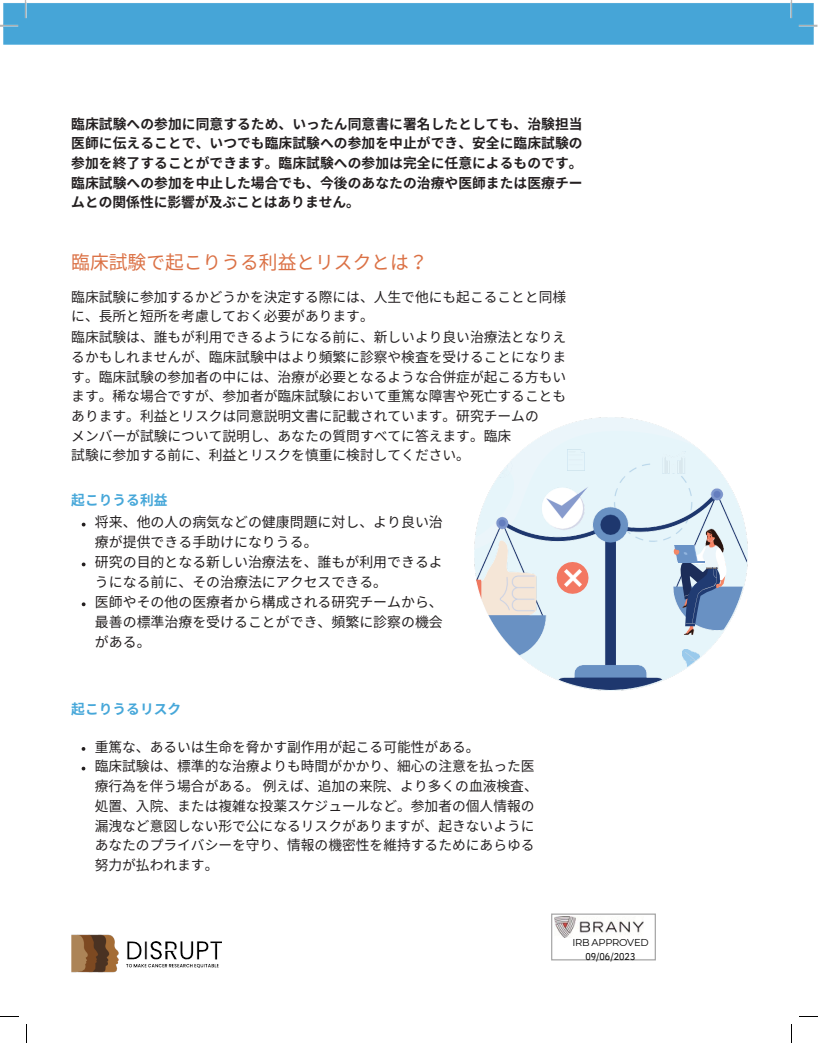
<style>
.page{position:relative;width:818px;height:1043px;background:#fff}
.page>*{position:absolute;margin:0;border:0;box-sizing:border-box;transform-origin:0 0}
.t1{font:18.75px "Noto Sans CJ Ksc";color:#db7145}
.t2{font:13.88px/19.9px "Noto Sans CJ Ksc";color:#231f20}
.t3{font:13.75px/19.8px "Noto Sans CJ Ksc";color:#231f20}
.t4{font:700 13.75px/19.8px "Noto Sans CJ Ksc";letter-spacing:.005em;color:#231f20;text-align:justify}
.t5{font:700 13.75px "Noto Sans CJ Ksc";color:#46a7d9}
.t6{font:10px "Montserrat";letter-spacing:-.03em;color:#000}
.t7{font:10px "IBM Plex Sans Cond";color:#000}
</style>
<div class="page">
<svg style="left:26px;top:1024px;width:1px;height:18px"></svg>
<svg style="left:0;top:1016px;width:19px;height:1px"></svg>
<img style="left:71px;top:934px;width:48px;height:39px">
<img style="left:0;top:0;width:818px;height:45px">
<svg style="left:791px;top:1024px;width:1px;height:18px"></svg>
<svg style="left:799px;top:1016px;width:18px;height:1px"></svg>
<img style="left:126px;top:941px;width:95px;height:26px">
<img style="left:474px;top:417px;width:274px;height:274px">
<img style="left:498px;top:458px;width:16px;height:20px">
<img style="left:662px;top:451px;width:23px;height:22px">
<img style="left:567px;top:449px;width:17px;height:22px">
<img style="left:477px;top:487px;width:269px;height:202px">
<svg style="left:556px;top:562px;width:32px;height:32px"></svg>
<svg style="left:673px;top:531px;width:53px;height:95px;background:#879ab8"></svg>
<img style="left:564px;top:569px;width:17px;height:17px">
<img style="left:551px;top:913px;width:105px;height:48px">
<img style="left:554px;top:916px;width:89px;height:22px">
<svg style="left:82px;top:522px;width:3px;height:4px"></svg>
<svg style="left:82px;top:562px;width:3px;height:4px"></svg>
<svg style="left:82px;top:602px;width:3px;height:4px"></svg>
<svg style="left:82px;top:766px;width:3px;height:4px"></svg>
<p class="t4" style="left:71px;top:113px;width:513px">臨床試験への参加に同意するため、いったん同意書に署名したとしても、治験担当医師に伝えることで、いつでも臨床試験への参加を中止ができ、安全に臨床試験の参加を終了することができます。臨床試験への参加は完全に任意によるものです。臨床試験への参加を中止した場合でも、今後のあなたの治療や医師または医療チームとの関係性に影響が及ぶことはありません。</p>
<h2 class="t1" style="left:71px;top:247px;width:348px">臨床試験で起こりうる利益とリスクとは？</h2>
<p class="t3" style="left:71px;top:286px;width:495px">臨床試験に参加するかどうかを決定する際には、人生で他にも起こることと同様に、長所と短所を考慮しておく必要があります。</p>
<p class="t3" style="left:71px;top:326px;width:496px">臨床試験は、誰もが利用できるようになる前に、新しいより良い治療法となりえるかもしれませんが、臨床試験中はより頻繁に診察や検査を受けることになります。臨床試験の参加者の中には、治療が必要となるような合併症が起こる方もいます。稀な場合ですが、参加者が臨床試験において重篤な障害や死亡することもあります。利益とリスクは同意説明文書に記載されています。研究チームの<br>メンバーが試験について説明し、あなたの質問すべてに答えます。臨床<br>試験に参加する前に、利益とリスクを慎重に検討してください。</p>
<p class="t5" style="left:71px;top:489px;width:97px">起こりうる利益</p>
<p class="t2" style="left:95px;top:511px;width:348px">将来、他の人の病気などの健康問題に対し、より良い治療が提供できる手助けになりうる。</p>
<p class="t2" style="left:95px;top:551px;width:349px">研究の目的となる新しい治療法を、誰もが利用できるようになる前に、その治療法にアクセスできる。</p>
<p class="t2" style="left:95px;top:591px;width:349px;text-align:justify">医師やその他の医療者から構成される研究チームから、最善の標準治療を受けることができ、頻繁に診察の機会がある。</p>
<p class="t5" style="left:71px;top:698px;width:111px">起こりうるリスク</p>
<h2 class="t3" style="left:95px;top:736px;width:386px">重篤な、あるいは生命を脅かす副作用が起こる可能性がある。</h2>
<p class="t3" style="left:95px;top:755px;width:444px">臨床試験は、標準的な治療よりも時間がかかり、細心の注意を払った医療行為を伴う場合がある。例えば、追加の来院、より多くの血液検査、処置、入院、または複雑な投薬スケジュールなど。参加者の個人情報の漏洩など意図しない形で公になるリスクがありますが、起きないようにあなたのプライバシーを守り、情報の機密性を維持するためにあらゆる努力が払われます。</p>
<p class="t6" style="left:572px;top:936px;width:78px">IRB APPROVED</p>
<p class="t7" style="left:585px;top:950px;width:52px">09/06/2023</p>
</div>
